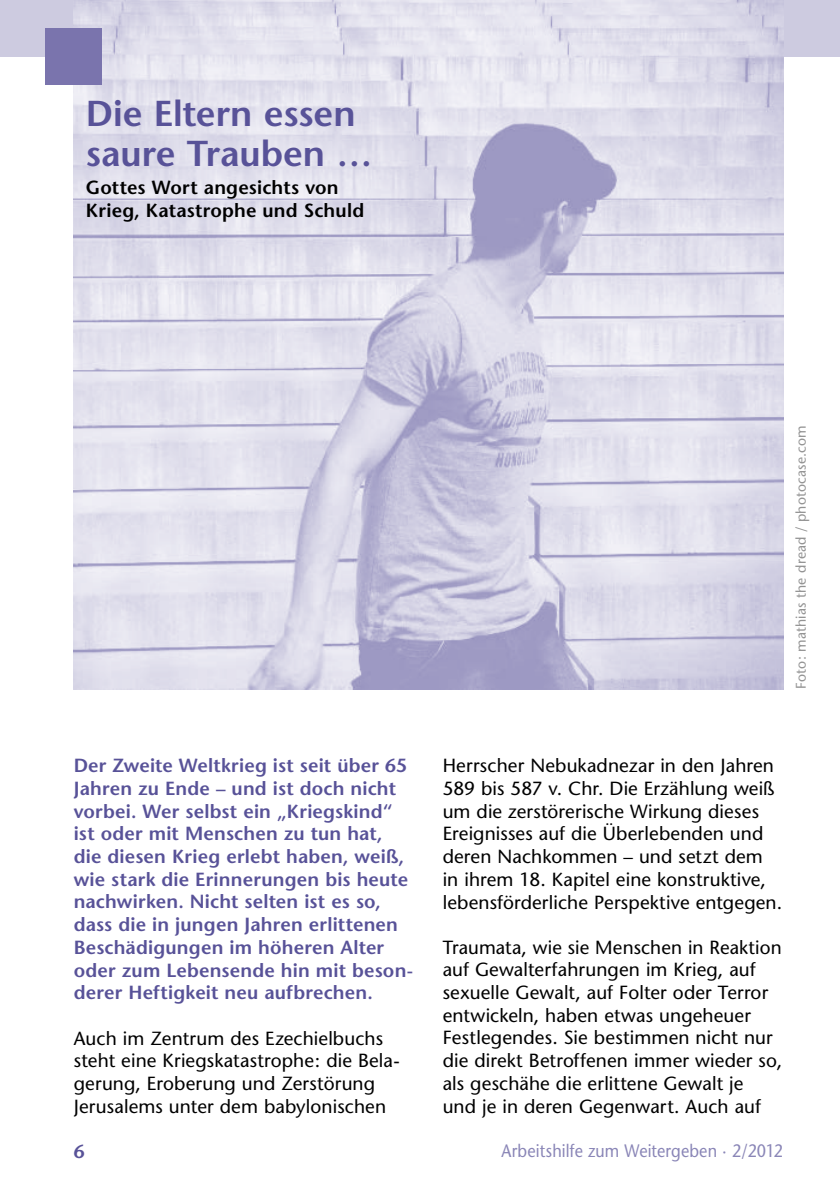
<style>
.page{position:relative;width:840px;height:1191px;background:#fff}
.page>*{position:absolute;margin:0;border:0;box-sizing:border-box;transform-origin:0 0}
.t1{font:600 36px/39.6px "Stone Sans";color:#585298}
.t2{font:19px/22.6px "Stone Sans";letter-spacing:.005em;color:#000}
.t3{font:600 19px/22.6px "Stone Sans";letter-spacing:.01em;color:#585298}
.t4{font:600 19px/22.6px "Stone Sans";letter-spacing:.01em;color:#000}
.t5{font:18px "Stone Sans";letter-spacing:.005em;color:#8a86b7;scale:.9 1}
.t6{font:14px "Stone Sans";letter-spacing:.015em;color:#939393}
</style>
<div class="page">
<div style="left:0;top:0;width:839px;height:57px;background:#cdcbe0"></div>
<hr style="left:839px;top:0;width:1px;height:57px;background:#cdcbe0">
<img style="left:74px;top:0;width:708px;height:689px">
<div style="left:45px;top:28px;width:57px;height:57px;background:#7a74ad"></div>
<h1 class="t1" style="left:86px;top:94px;width:288px">Die Eltern essen saure Trauben …</h1>
<p class="t4" style="left:86px;top:176px;width:279px">Gottes Wort angesichts von<br>Krieg, Katastrophe und Schuld</p>
<p class="t6" style="left:792px;top:689px;width:265px;rotate:-90deg">Foto: mathias the dread / photocase.com</p>
<p class="t3" style="left:74px;top:754px;width:341px">Der Zweite Weltkrieg ist seit über 65<br>Jahren zu Ende – und ist doch nicht vorbei. Wer selbst ein „Kriegskind“ ist oder mit Menschen zu tun hat, die diesen Krieg erlebt haben, weiß, wie stark die Erinnerungen bis heute nachwirken. Nicht selten ist es so, dass die in jungen Jahren erlittenen Beschädigungen im höheren Alter oder zum Lebensende hin mit beson&shy;derer Heftigkeit neu aufbrechen.</p>
<p class="t2" style="left:74px;top:1026px;width:327px">Auch im Zentrum des Ezechielbuchs steht eine Kriegskatastrophe: die Bela&shy;gerung, Eroberung und Zerstörung Jerusalems unter dem babylonischen</p>
<p class="t2" style="left:442px;top:754px;width:341px">Herrscher Nebukadnezar in den Jahren 589 bis 587 v. Chr. Die Erzählung weiß um die zerstörerische Wirkung dieses Ereignisses auf die Überlebenden und deren Nachkommen – und setzt dem in ihrem 18. Kapitel eine konstruktive, lebensförderliche Perspektive entgegen.</p>
<p class="t2" style="left:442px;top:935px;width:341px">Traumata, wie sie Menschen in Reaktion auf Gewalterfahrungen im Krieg, auf sexuelle Gewalt, auf Folter oder Terror entwickeln, haben etwas ungeheuer Festlegendes. Sie bestimmen nicht nur die direkt Betroffenen immer wieder so, als geschähe die erlittene Gewalt je<br>und je in deren Gegenwart. Auch auf</p>
<p class="t3" style="left:74px;top:1140px;width:12px">6</p>
<p class="t5" style="left:501px;top:1140px;width:314px">Arbeitshilfe zum Weitergeben · 2/2012</p>
</div>
